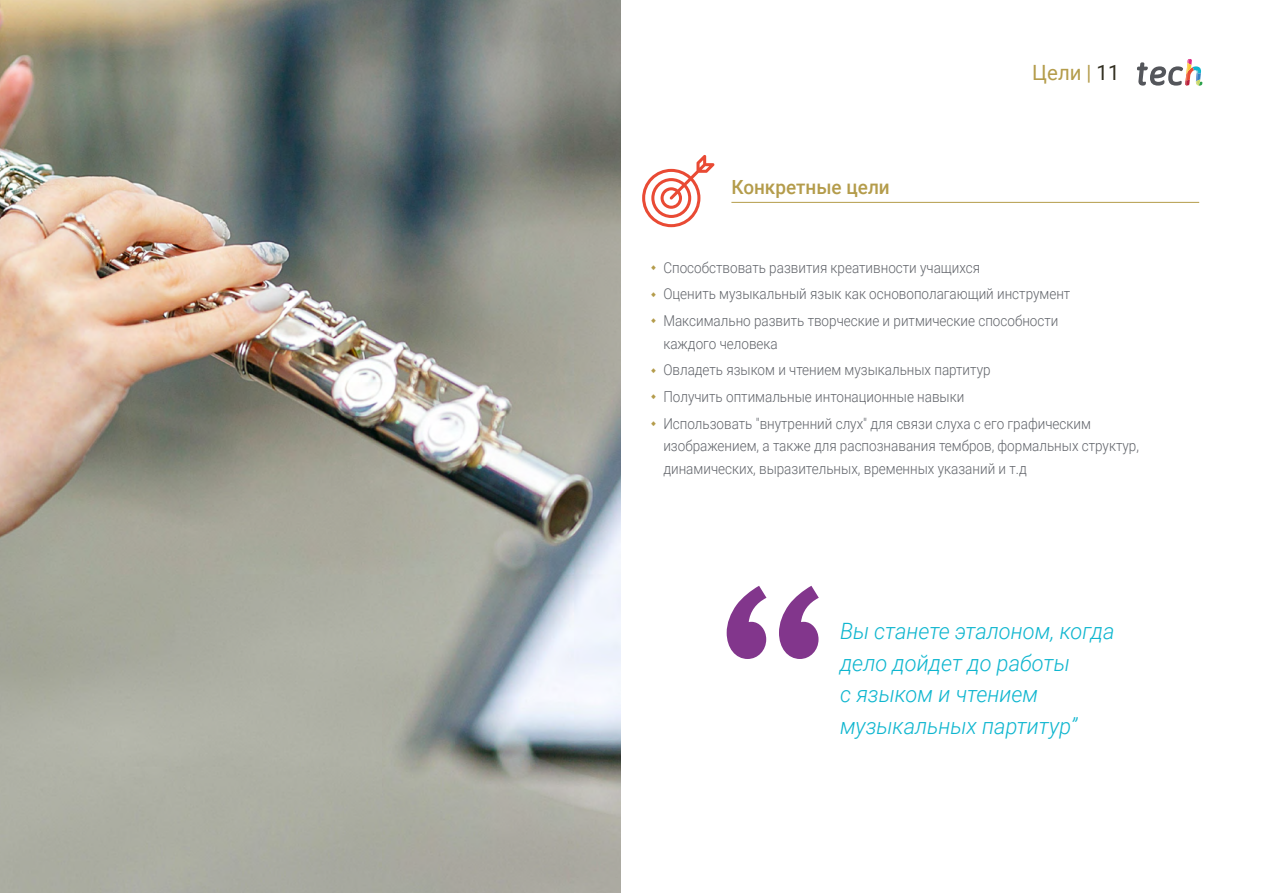
<style>
.page{position:relative;width:1263px;height:893px;background:#fff}
.page>*{position:absolute;margin:0;border:0;box-sizing:border-box;transform-origin:0 0}
.t1{font:italic 300 22.5px/31.5px "Roboto";color:#0fb6cf}
.t2{font:21px "Roboto";color:#b49c4b}
.t3{font:500 19.5px "Roboto";color:#b49c4b}
.t4{font:300 15px/26.7px "Roboto";color:#61646a;scale:.9 1}
.s1{color:#312e20}
</style>
<div class="page">
<svg style="left:727px;top:586px;width:92px;height:73px"></svg>
<hr style="left:731px;top:202px;width:468px;height:1px;background:#b49c4b">
<svg style="left:642px;top:155px;width:72px;height:72px"></svg>
<img style="left:0;top:0;width:621px;height:893px">
<svg style="left:1137px;top:59px;width:65px;height:27px"></svg>
<h3 class="t3" style="left:731px;top:173px;width:160px">Конкретные цели</h3>
<h2 class="t2" style="left:1032px;top:57px;width:89px">Цели | <span class="s1">11</span></h2>
<p class="t4" style="left:663px;top:253px;width:454px">Способствовать развития креативности учащихся<br>Оценить музыкальный язык как основополагающий инструмент<br>Максимально развить творческие и ритмические способности</p>
<p class="t4" style="left:663px;top:329px;width:476px">каждого человека<br>Овладеть языком и чтением музыкальных партитур<br>Получить оптимальные интонационные навыки<br>Использовать "внутренний слух" для связи слуха с его графическим</p>
<p class="t4" style="left:663px;top:434px;width:530px;line-height:22.5px">изображением, а также для распознавания тембров, формальных структур, динамических, выразительных, временных указаний и т.д</p>
<h1 class="t1" style="left:840px;top:615px;width:276px">Вы станете эталоном, когда дело дойдет до работы<br>с языком и чтением музыкальных партитур”</h1>
</div>
